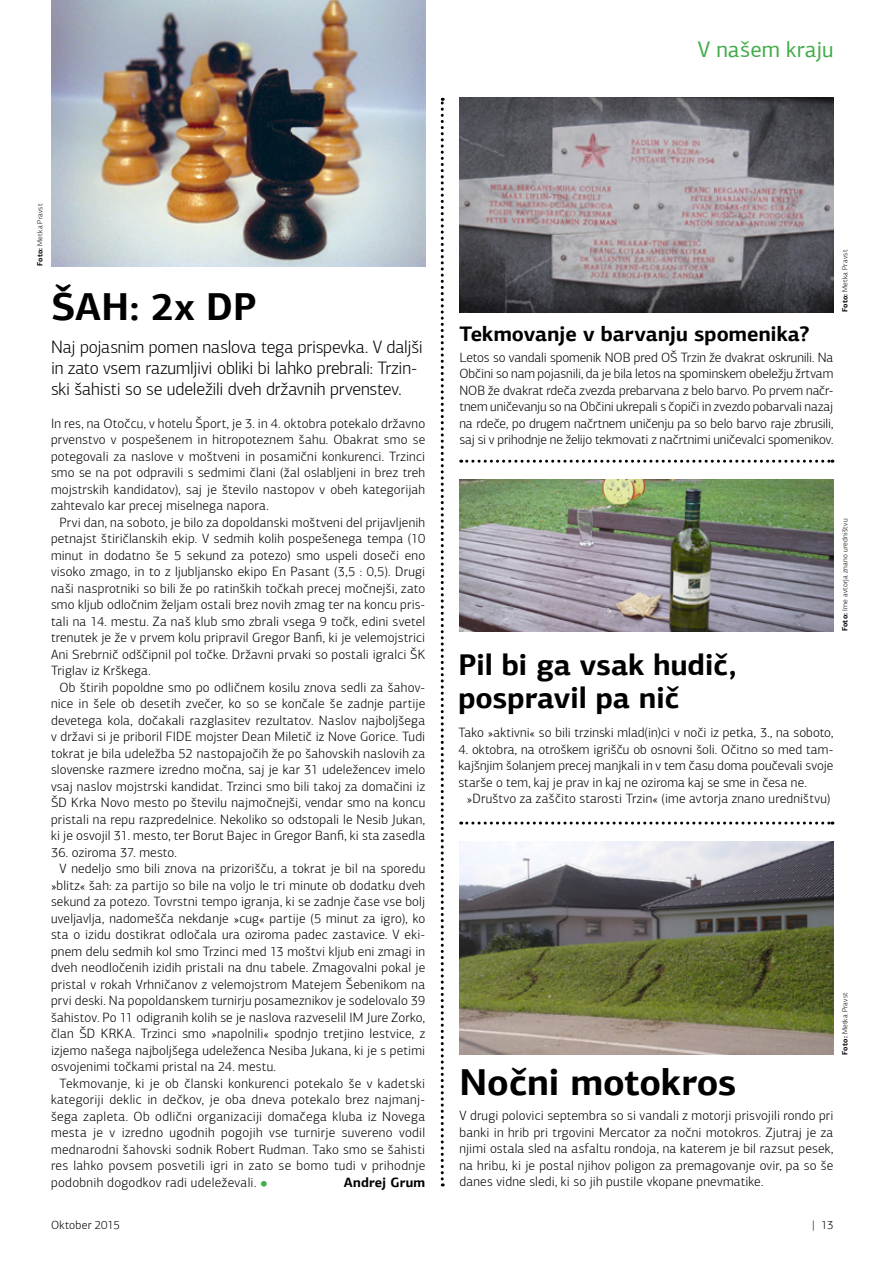
<style>
.page{position:relative;width:893px;height:1263px;background:#fff}
.page>*{position:absolute;margin:0;border:0;box-sizing:border-box;transform-origin:0 0}
.t1{font:700 39px "PF Agora Sans Pro";letter-spacing:.005em;color:#000}
.t2{font:700 37.5px "PF Agora Sans Pro";color:#000}
.t3{font:700 30px/33px "PF Agora Sans Pro";letter-spacing:-.005em;color:#000}
.t4{font:22.5px "PF Agora Sans Pro";letter-spacing:.005em;color:#41ad49}
.t5{font:700 21px "PF Agora Sans Pro";color:#000}
.t6{font:300 18px/21px "PF Agora Sans Pro";letter-spacing:-.01em;color:#000}
.t7{font:300 13.5px/16.5px "PF Agora Sans Pro";letter-spacing:.015em;color:#000;text-align:justify}
.t8{font:700 13.5px "PF Agora Sans Pro";letter-spacing:.02em;color:#000}
.t9{font:300 12px "PF Agora Sans Pro";letter-spacing:.015em;color:#000}
.t10{font:300 7.5px "PF Agora Sans Pro";letter-spacing:.03em;color:#000}
.s1{font-weight:700}
.s2{font-size:9px;color:#41ad49}
</style>
<div class="page">
<svg style="left:441px;top:98px;width:3px;height:1088px"></svg>
<svg style="left:461px;top:821px;width:372px;height:3px"></svg>
<svg style="left:461px;top:460px;width:372px;height:3px"></svg>
<img style="left:459px;top:841px;width:374px;height:214px">
<img style="left:459px;top:480px;width:374px;height:151px">
<img style="left:459px;top:98px;width:374px;height:214px">
<img style="left:51px;top:0;width:374px;height:266px">
<h3 class="t4" style="left:698px;top:35px;width:137px">V našem kraju</h3>
<p class="t10" style="left:36px;top:266px;width:64px;rotate:-90deg"><span class="s1">Foto:</span> Metka Pravst</p>
<h1 class="t1" style="left:51px;top:282px;width:207px">ŠAH: 2x DP</h1>
<h3 class="t6" style="left:51px;top:337px;width:373px">Naj pojasnim pomen naslova tega prispevka. V daljši in zato vsem razumljivi obliki bi lahko prebrali: Trzin&shy;ski šahisti so se udeležili dveh državnih prvenstev.</h3>
<p class="t7" style="left:51px;top:415px;width:376px">In res, na Otočcu, v hotelu Šport, je 3. in 4. oktobra potekalo državno prvenstvo v pospešenem in hitropoteznem šahu. Obakrat smo se potegovali za naslove v moštveni in posamični konkurenci. Trzinci smo se na pot odpravili s sedmimi člani (žal oslabljeni in brez treh mojstrskih kandidatov), saj je število nastopov v obeh kategorijah zahtevalo kar precej miselnega napora.</p>
<p class="t7" style="left:51px;top:514px;width:376px;text-indent:9px">Prvi dan, na soboto, je bilo za dopoldanski moštveni del prijavljenih petnajst štiričlanskih ekip. V sedmih kolih pospešenega tempa (10 minut in dodatno še 5 sekund za potezo) smo uspeli doseči eno visoko zmago, in to z ljubljansko ekipo En Pasant (3,5 : 0,5). Drugi naši nasprotniki so bili že po ratinških točkah precej močnejši, zato smo kljub odločnim željam ostali brez novih zmag ter na koncu pris&shy;tali na 14. mestu. Za naš klub smo zbrali vsega 9 točk, edini svetel trenutek je že v prvem kolu pripravil Gregor Banfi, ki je velemojstrici Ani Srebrnič odščipnil pol točke. Državni prvaki so postali igralci ŠK Triglav iz Krškega.</p>
<p class="t7" style="left:51px;top:679px;width:376px;text-indent:9px">Ob štirih popoldne smo po odličnem kosilu znova sedli za šahov&shy;nice in šele ob desetih zvečer, ko so se končale še zadnje partije devetega kola, dočakali razglasitev rezultatov. Naslov najboljšega v državi si je priboril FIDE mojster Dean Miletič iz Nove Gorice. Tudi tokrat je bila udeležba 52 nastopajočih že po šahovskih naslovih za slovenske razmere izredno močna, saj je kar 31 udeležencev imelo vsaj naslov mojstrski kandidat. Trzinci smo bili takoj za domačini iz ŠD Krka Novo mesto po številu najmočnejši, vendar smo na koncu pristali na repu razpredelnice. Nekoliko so odstopali le Nesib Jukan, ki je osvojil 31. mesto, ter Borut Bajec in Gregor Banfi, ki sta zasedla</p>
<p class="t7" style="left:51px;top:844px;width:127px">36. oziroma 37. mesto.</p>
<p class="t7" style="left:60px;top:860px;width:367px">V nedeljo smo bili znova na prizorišču, a tokrat je bil na sporedu</p>
<p class="t7" style="left:51px;top:877px;width:376px">»blitz« šah: za partijo so bile na voljo le tri minute ob dodatku dveh</p>
<p class="t7" style="left:51px;top:893px;width:376px">sekund za potezo. Tovrstni tempo igranja, ki se zadnje čase vse bolj</p>
<p class="t7" style="left:51px;top:910px;width:376px">uveljavlja, nadomešča nekdanje »cug« partije (5 minut za igro), ko</p>
<p class="t7" style="left:51px;top:926px;width:376px">sta o izidu dostikrat odločala ura oziroma padec zastavice. V eki-</p>
<p class="t7" style="left:51px;top:943px;width:376px">pnem delu sedmih kol smo Trzinci med 13 moštvi kljub eni zmagi in</p>
<p class="t7" style="left:51px;top:959px;width:376px">dveh neodločenih izidih pristali na dnu tabele. Zmagovalni pokal je</p>
<p class="t7" style="left:51px;top:976px;width:376px">pristal v rokah Vrhničanov z velemojstrom Matejem Šebenikom na</p>
<p class="t7" style="left:51px;top:992px;width:376px">prvi deski. Na popoldanskem turnirju posameznikov je sodelovalo 39</p>
<p class="t7" style="left:51px;top:1009px;width:376px">šahistov. Po 11 odigranih kolih se je naslova razveselil IM Jure Zorko,</p>
<p class="t7" style="left:51px;top:1025px;width:376px">član ŠD KRKA. Trzinci smo »napolnili« spodnjo tretjino lestvice, z</p>
<p class="t7" style="left:51px;top:1042px;width:376px">izjemo našega najboljšega udeleženca Nesiba Jukana, ki je s petimi</p>
<p class="t7" style="left:51px;top:1058px;width:226px">osvojenimi točkami pristal na 24. mestu.</p>
<p class="t7" style="left:60px;top:1075px;width:367px">Tekmovanje, ki je ob članski konkurenci potekalo še v kadetski</p>
<p class="t7" style="left:51px;top:1091px;width:376px">kategoriji deklic in dečkov, je oba dneva potekalo brez najmanj-</p>
<p class="t7" style="left:51px;top:1108px;width:376px">šega zapleta. Ob odlični organizaciji domačega kluba iz Novega</p>
<p class="t7" style="left:51px;top:1124px;width:376px">mesta je v izredno ugodnih pogojih vse turnirje suvereno vodil</p>
<p class="t7" style="left:51px;top:1141px;width:376px">mednarodni šahovski sodnik Robert Rudman. Tako smo se šahisti</p>
<p class="t7" style="left:51px;top:1157px;width:376px">res lahko povsem posvetili igri in zato se bomo tudi v prihodnje</p>
<p class="t7" style="left:51px;top:1174px;width:218px">podobnih dogodkov radi udeleževali. <span class="s2">●</span></p>
<p class="t8" style="left:344px;top:1174px;width:83px">Andrej Grum</p>
<h3 class="t5" style="left:459px;top:321px;width:352px">Tekmovanje v barvanju spomenika?</h3>
<p class="t7" style="left:459px;top:349px;width:375px">Letos so vandali spomenik NOB pred OŠ Trzin že dvakrat oskrunili. Na Občini so nam pojasnili, da je bila letos na spominskem obeležju žrtvam NOB že dvakrat rdeča zvezda prebarvana z belo barvo. Po prvem načr&shy;tnem uničevanju so na Občini ukrepali s čopiči in zvezdo pobarvali nazaj na rdeče, po drugem načrtnem uničenju pa so belo barvo raje zbrusili, saj si v prihodnje ne želijo tekmovati z načrtnimi uničevalci spomenikov.</p>
<p class="t10" style="left:841px;top:312px;width:64px;rotate:-90deg"><span class="s1">Foto:</span> Metka Pravst</p>
<h3 class="t3" style="left:458px;top:648px;width:280px">Pil bi ga vsak hudič, pospravil pa nič</h3>
<p class="t7" style="left:458px;top:724px;width:376px">Tako »aktivni« so bili trzinski mlad(in)ci v noči iz petka, 3., na soboto,</p>
<p class="t7" style="left:458px;top:741px;width:376px">4. oktobra, na otroškem igrišču ob osnovni šoli. Očitno so med tam&shy;kajšnjim šolanjem precej manjkali in v tem času doma poučevali svoje starše o tem, kaj je prav in kaj ne oziroma kaj se sme in česa ne.</p>
<p class="t7" style="left:467px;top:790px;width:365px">»Društvo za zaščito starosti Trzin« (ime avtorja znano uredništvu)</p>
<p class="t10" style="left:841px;top:631px;width:114px;rotate:-90deg"><span class="s1">Foto:</span> Ime avtorja znano uredništvu</p>
<h2 class="t2" style="left:459px;top:1059px;width:278px">Nočni motokros</h2>
<p class="t7" style="left:459px;top:1108px;width:375px">V drugi polovici septembra so si vandali z motorji prisvojili rondo pri banki in hrib pri trgovini Mercator za nočni motokros. Zjutraj je za njimi ostala sled na asfaltu rondoja, na katerem je bil razsut pesek, na hribu, ki je postal njihov poligon za premagovanje ovir, pa so še danes vidne sledi, ki so jih pustile vkopane pnevmatike.</p>
<p class="t10" style="left:841px;top:1055px;width:64px;rotate:-90deg"><span class="s1">Foto:</span> Metka Pravst</p>
<p class="t9" style="left:51px;top:1218px;width:70px">Oktober 2015</p>
<p class="t9" style="left:812px;top:1218px;width:23px">| 13</p>
</div>
